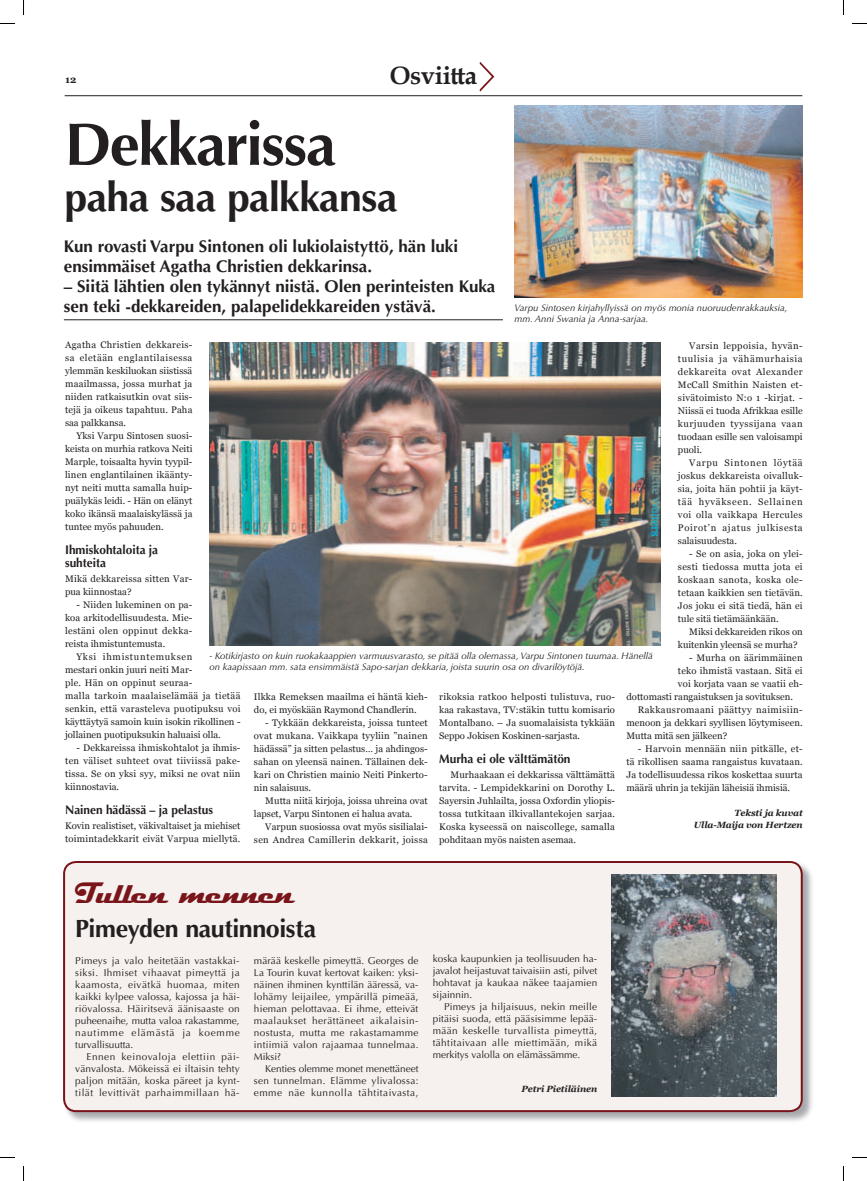
<style>
.page{position:relative;width:867px;height:1181px;background:#fff}
.page>*{position:absolute;margin:0;border:0;box-sizing:border-box;transform-origin:0 0}
.t1{font:700 60px "Optima";letter-spacing:-.025em;color:#231f20}
.t2{font:700 41px "Optima";letter-spacing:-.015em;color:#231f20}
.t3{font:700 30px "Magneto";letter-spacing:-.065em;color:#79151a}
.t4{font:700 25px "Optima";letter-spacing:-.015em;color:#231f20}
.t5{font:700 25px "Book Antiqua";letter-spacing:-.01em;color:#231f20}
.t6{font:700 17px/20px "Optima";color:#231f20}
.t7{font:700 12.5px/13px "Optima";color:#231f20;scale:.95 1}
.t8{font:10px/12px "Optima";letter-spacing:.025em;color:#231f20;text-align:justify}
.t9{font:700 10px "Georgia";color:#231f20}
.t10{font:9.5px/13px "Georgia";letter-spacing:.01em;color:#231f20;text-align:justify}
.t11{font:italic 9.5px/11px "Optima";color:#231f20}
.t12{font:9.5px "Georgia";letter-spacing:.04em;color:#231f20}
.t13{font:italic 700 9px/12px "Georgia";letter-spacing:-.01em;color:#231f20;text-align:right}
</style>
<div class="page">
<hr style="left:65px;top:95px;width:737px;height:1px;background:#231f20">
<img style="left:461px;top:62px;width:52px;height:35px">
<svg style="left:461px;top:65px;width:16px;height:19px"></svg>
<img style="left:63px;top:861px;width:749px;height:261px">
<div style="left:64px;top:862px;width:737px;height:249px;background:#f6f1ee;border-radius:12px"></div>
<div style="left:63px;top:861px;width:739px;height:251px;border:2px solid #79151a;border-radius:12px"></div>
<img style="left:611px;top:875px;width:164px;height:221px">
<hr style="left:64px;top:319px;width:438px;height:1px;background:#231f20">
<img style="left:209px;top:342px;width:451px;height:304px">
<img style="left:514px;top:106px;width:287px;height:191px">
<svg style="left:0;top:23px;width:15px;height:1px"></svg>
<svg style="left:852px;top:23px;width:14px;height:1px"></svg>
<svg style="left:0;top:1157px;width:15px;height:1px"></svg>
<svg style="left:852px;top:1157px;width:14px;height:1px"></svg>
<svg style="left:23px;top:0;width:1px;height:15px"></svg>
<svg style="left:23px;top:1166px;width:1px;height:15px"></svg>
<svg style="left:843px;top:0;width:1px;height:15px"></svg>
<svg style="left:843px;top:1166px;width:1px;height:15px"></svg>
<p class="t9" style="left:65px;top:74px;width:13px">12</p>
<h3 class="t5" style="left:389px;top:58px;width:89px">Osviitta</h3>
<h1 class="t1" style="left:65px;top:109px;width:273px">Dekkarissa</h1>
<h2 class="t2" style="left:65px;top:173px;width:334px">paha saa palkkansa</h2>
<h3 class="t6" style="left:64px;top:237px;width:395px">Kun rovasti Varpu Sintonen oli lukiolaistyttö, hän luki ensimmäiset Agatha Christien dekkarinsa.</h3>
<h3 class="t6" style="left:64px;top:277px;width:433px">– Siitä lähtien olen tykännyt niistä. Olen perinteisten Kuka sen teki -dekkareiden, palapelidekkareiden ystävä.</h3>
<p class="t11" style="left:514px;top:302px;width:274px">Varpu Sintosen kirjahyllyissä on myös monia nuoruudenrakkauksia, mm. Anni Swania ja Anna-sarjaa.</p>
<p class="t10" style="left:65px;top:338px;width:129px">Agatha Christien dekkareis&shy;sa eletään englantilaisessa ylemmän keskiluokan siistissä maailmassa, jossa murhat ja niiden ratkaisutkin ovat siis&shy;tejä ja oikeus tapahtuu. Paha saa palkkansa.</p>
<p class="t10" style="left:65px;top:429px;width:129px;text-indent:11px">Yksi Varpu Sintosen suosi&shy;keista on murhia ratkova Neiti Marple, toisaalta hyvin tyypil&shy;linen englantilainen ikäänty&shy;nyt neiti mutta samalla huip&shy;puälykäs leidi. - Hän on elänyt koko ikänsä maalaiskylässä ja tuntee myös pahuuden.</p>
<h3 class="t7" style="left:65px;top:544px;width:99px">Ihmiskohtaloita ja suhteita</h3>
<p class="t10" style="left:65px;top:572px;width:129px">Mikä dekkareissa sitten Var&shy;pua kiinnostaa?</p>
<p class="t10" style="left:65px;top:598px;width:129px;text-indent:11px">- Niiden lukeminen on pa&shy;koa arkitodellisuudesta. Mie&shy;lestäni olen oppinut dekka&shy;reista ihmistuntemusta.</p>
<p class="t10" style="left:65px;top:650px;width:177px;text-align:left;text-indent:11px">Yksi ihmistuntemuksen<br>mestari onkin juuri neiti Mar-<br>ple. Hän on oppinut seuraa-<br>malla tarkoin maalaiselämää ja tietää senkin, että varasteleva puotipuksu voi käyttäytyä samoin kuin isokin rikollinen - jollainen puotipuksukin haluaisi olla.</p>
<p class="t10" style="left:65px;top:741px;width:177px;text-indent:11px">- Dekkareissa ihmiskohtalot ja ihmis&shy;ten väliset suhteet ovat tiiviissä pake&shy;tissa. Se on yksi syy, miksi ne ovat niin kiinnostavia.</p>
<h3 class="t7" style="left:65px;top:804px;width:157px">Nainen hädässä – ja pelastus</h3>
<p class="t10" style="left:65px;top:819px;width:177px">Kovin realistiset, väkivaltaiset ja miehiset toimintadekkarit eivät Varpua miellytä.</p>
<p class="t10" style="left:677px;top:340px;width:126px;text-indent:11px">Varsin leppoisia, hyvän&shy;tuulisia ja vähämurhaisia dekkareita ovat Alexander McCall Smithin Naisten et&shy;sivätoimisto N:o 1 -kirjat. - Niissä ei tuoda Afrikkaa esille kurjuuden tyyssijana vaan tuodaan esille sen valoisampi puoli.</p>
<p class="t10" style="left:677px;top:456px;width:126px;text-indent:11px">Varpu Sintonen löytää joskus dekkareista oivalluk&shy;sia, joita hän pohtii ja käyt&shy;tää hyväkseen. Sellainen voi olla vaikkapa Hercules Poirot’n ajatus julkisesta salaisuudesta.</p>
<p class="t10" style="left:677px;top:547px;width:126px;text-indent:11px">- Se on asia, joka on ylei&shy;sesti tiedossa mutta jota ei koskaan sanota, koska ole&shy;tetaan kaikkien sen tietävän.<br>Jos joku ei sitä tiedä, hän ei tule sitä tietämäänkään.</p>
<p class="t10" style="left:677px;top:625px;width:126px;text-indent:11px">Miksi dekkareiden rikos on kuitenkin yleensä se murha?</p>
<p class="t10" style="left:689px;top:651px;width:115px">- Murha on äärimmäinen</p>
<p class="t10" style="left:677px;top:664px;width:126px">teko ihmistä vastaan. Sitä ei</p>
<p class="t10" style="left:677px;top:677px;width:126px">voi korjata vaan se vaatii eh-</p>
<p class="t10" style="left:626px;top:690px;width:168px">dottomasti rangaistuksen ja sovituksen.</p>
<p class="t12" style="left:637px;top:705px;width:166px">Rakkausromaani päättyy naimisiin-</p>
<p class="t10" style="left:626px;top:716px;width:178px">menoon ja dekkari syyllisen löytymiseen.</p>
<p class="t10" style="left:626px;top:729px;width:102px">Mutta mitä sen jälkeen?</p>
<p class="t10" style="left:626px;top:742px;width:178px;text-indent:11px">- Harvoin mennään niin pitkälle, et&shy;tä rikollisen saama rangaistus kuvataan.<br>Ja todellisuudessa rikos koskettaa suurta määrä uhrin ja tekijän läheisiä ihmisiä.</p>
<p class="t13" style="left:693px;top:806px;width:110px">Teksti ja kuvat<br>Ulla-Maija von Hertzen</p>
<p class="t11" style="left:209px;top:650px;width:445px">- Kotikirjasto on kuin ruokakaappien varmuusvarasto, se pitää olla olemassa, Varpu Sintonen tuumaa. Hänellä on kaapissaan mm. sata ensimmäistä Sapo-sarjan dekkaria, joista suurin osa on divarilöytöjä.</p>
<p class="t10" style="left:254px;top:691px;width:175px">Ilkka Remeksen maailma ei häntä kieh&shy;do, ei myöskään Raymond Chandlerin.</p>
<p class="t10" style="left:254px;top:717px;width:175px;text-indent:11px">- Tykkään dekkareista, joissa tunteet ovat mukana. Vaikkapa tyyliin ”nainen hädässä” ja sitten pelastus… ja ahdingos&shy;sahan on yleensä nainen. Tällainen dek&shy;kari on Christien mainio Neiti Pinkerto&shy;nin salaisuus.</p>
<p class="t10" style="left:254px;top:795px;width:175px;text-indent:11px">Mutta niitä kirjoja, joissa uhreina ovat lapset, Varpu Sintonen ei halua avata.</p>
<p class="t10" style="left:254px;top:821px;width:175px;text-align:right">Varpun suosiossa ovat myös sisilialai&shy;sen Andrea Camillerin dekkarit, joissa</p>
<p class="t10" style="left:439px;top:691px;width:177px">rikoksia ratkoo helposti tulistuva, ruo&shy;kaa rakastava, TV:stäkin tuttu komisario Montalbano. – Ja suomalaisista tykkään Seppo Jokisen Koskinen-sarjasta.</p>
<h3 class="t7" style="left:439px;top:753px;width:140px">Murha ei ole välttämätön</h3>
<p class="t10" style="left:439px;top:769px;width:177px;text-indent:11px">Murhaakaan ei dekkarissa välttämättä tarvita. - Lempidekkarini on Dorothy L.<br>Sayersin Juhlailta, jossa Oxfordin yliopis&shy;tossa tutkitaan ilkivallantekojen sarjaa.<br>Koska kyseessä on naiscollege, samalla pohditaan myös naisten asemaa.</p>
<h3 class="t3" style="left:75px;top:875px;width:221px">Tullen mennen</h3>
<h3 class="t4" style="left:75px;top:914px;width:242px">Pimeyden nautinnoista</h3>
<p class="t8" style="left:75px;top:954px;width:166px">Pimeys ja valo heitetään vastakkai&shy;siksi. Ihmiset vihaavat pimeyttä ja kaamosta, eivätkä huomaa, miten kaikki kylpee valossa, kajossa ja häi&shy;riövalossa. Häiritsevä äänisaaste on puheenaihe, mutta valoa rakastamme, nautimme elämästä ja koemme turvallisuutta.</p>
<p class="t8" style="left:75px;top:1050px;width:166px;text-indent:11px">Ennen keinovaloja elettiin päi&shy;vänvalosta. Mökeissä ei iltaisin tehty paljon mitään, koska päreet ja kynt&shy;tilät levittivät parhaimmillaan hä-</p>
<p class="t8" style="left:254px;top:954px;width:166px">märää keskelle pimeyttä. Georges de La Tourin kuvat kertovat kaiken: yksi&shy;näinen ihminen kynttilän ääressä, va&shy;lohämy leijailee, ympärillä pimeää, hieman pelottavaa. Ei ihme, etteivät maalaukset herättäneet aikalaisin&shy;nostusta, mutta me rakastamamme intiimiä valon rajaamaa tunnelmaa.<br>Miksi?</p>
<p class="t8" style="left:254px;top:1062px;width:166px;text-indent:11px">Kenties olemme monet menettäneet sen tunnelman. Elämme ylivalossa: emme näe kunnolla tähtitaivasta,</p>
<p class="t8" style="left:432px;top:953px;width:166px">koska kaupunkien ja teollisuuden ha&shy;javalot heijastuvat taivaisiin asti, pilvet hohtavat ja kaukaa näkee taajamien sijainnin.</p>
<p class="t8" style="left:432px;top:1001px;width:166px;text-indent:11px">Pimeys ja hiljaisuus, nekin meille pitäisi suoda, että pääsisimme lepää&shy;mään keskelle turvallista pimeyttä, tähtitaivaan alle miettimään, mikä merkitys valolla on elämässämme.</p>
<p class="t13" style="left:521px;top:1082px;width:77px">Petri Pietiläinen</p>
</div>
